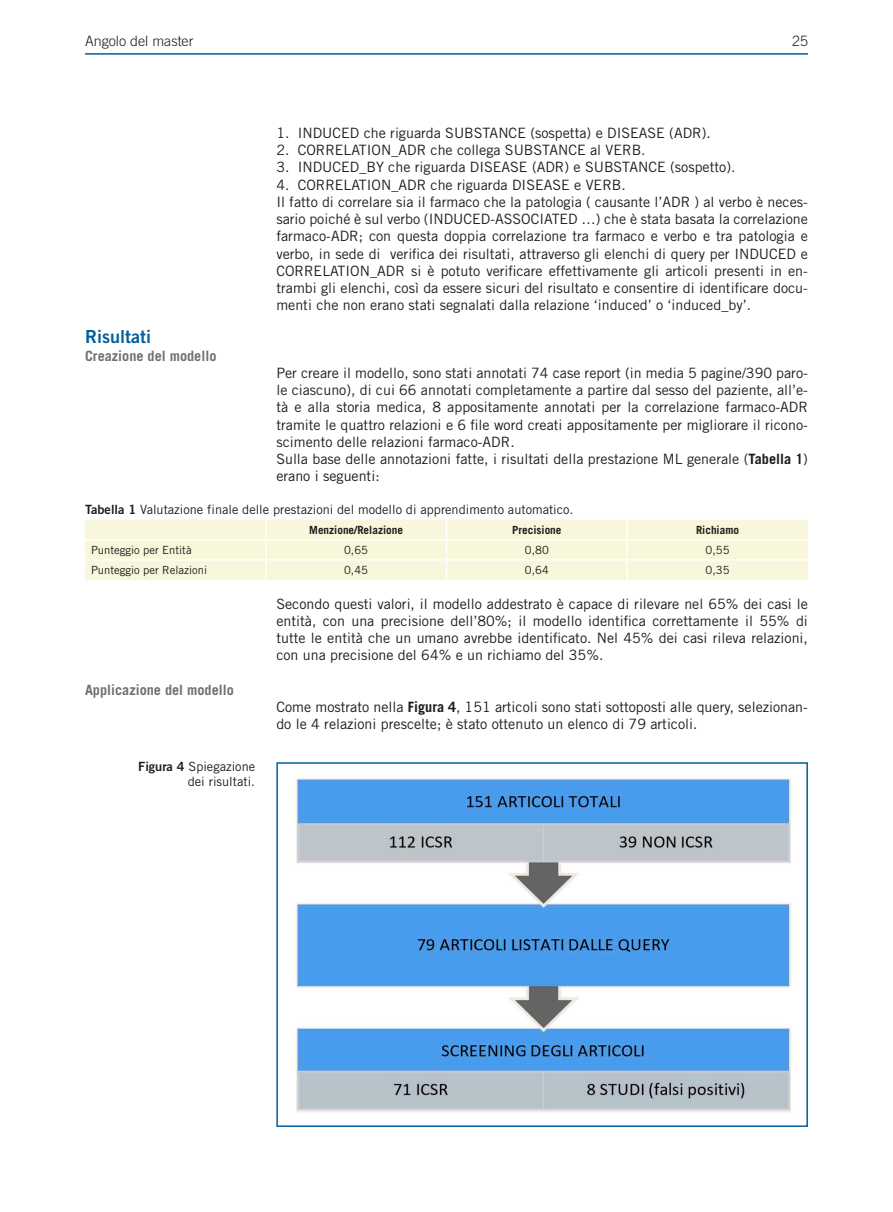
<style>
.page{position:relative;width:893px;height:1212px;background:#fff}
.page>*{position:absolute;margin:0;border:0;box-sizing:border-box;transform-origin:0 0}
.t1{font:18px "Trade Gothic LT Std Bd 2";color:#005f9c}
.t2{font:14.25px/17.2px "Trade Gothic LT Std";color:#1d1d1b}
.t3{font:14.25px/17.2px "Trade Gothic LT Std";color:#1b1b1b;text-align:justify}
.t4{font:700 14.25px "Trade Gothic LT Std";color:#70706f}
.t5{font:300 14.25px "Trade Gothic LT Std";color:#1d1d1b}
.t6{font:12.75px/15px "Trade Gothic LT Std";color:#1d1d1b;text-align:right}
.t7{font:11.25px "Trade Gothic LT Std";color:#1d1d1b}
.t8{font:700 11.25px "Trade Gothic LT Std";color:#1d1d1b}
.s1{color:#1b1b1b}
.s2{font-weight:700;color:#1b1b1b}
.s3{font-family:"Trade Gothic LT Std Bd 2"}
.s4{font-weight:700}
</style>
<div class="page">
<hr style="left:85px;top:53px;width:723px;height:2px;background:#005f9c">
<div style="left:85px;top:520px;width:723px;height:60px;background:#f8f7db"></div>
<hr style="left:85px;top:539px;width:181px;height:1px;background:#fff">
<hr style="left:266px;top:539px;width:180px;height:1px;background:#fff">
<hr style="left:446px;top:539px;width:181px;height:1px;background:#fff">
<hr style="left:627px;top:539px;width:181px;height:1px;background:#fff">
<hr style="left:85px;top:559px;width:181px;height:2px;background:#fff">
<hr style="left:266px;top:559px;width:180px;height:2px;background:#fff">
<svg style="left:265px;top:520px;width:1px;height:60px"></svg>
<hr style="left:446px;top:559px;width:181px;height:2px;background:#fff">
<svg style="left:446px;top:520px;width:1px;height:60px"></svg>
<hr style="left:627px;top:559px;width:181px;height:2px;background:#fff">
<svg style="left:626px;top:520px;width:2px;height:60px"></svg>
<img style="left:296px;top:778px;width:495px;height:335px">
<div style="left:276px;top:762px;width:532px;height:365px;border:2px solid #005f9c"></div>
<p class="t5" style="left:85px;top:33px;width:110px">Angolo del master</p>
<p class="t5" style="left:792px;top:33px;width:17px">25</p>
<p class="t1" style="left:85px;top:326px;width:68px">Risultati</p>
<p class="t4" style="left:85px;top:347px;width:133px">Creazione del modello</p>
<p class="t2" style="left:276px;top:124px;width:436px">1. INDUCED che riguarda SUBSTANCE (sospetta) e DISEASE (ADR).</p>
<p class="t2" style="left:276px;top:141px;width:371px">2. CORRELATION_ADR che collega SUBSTANCE al VERB.</p>
<p class="t2" style="left:276px;top:158px;width:460px">3. INDUCED_BY che riguarda DISEASE (ADR) e SUBSTANCE (sospetto).</p>
<p class="t2" style="left:276px;top:176px;width:533px">4. CORRELATION_ADR che riguarda DISEASE e VERB.<br>Il fatto di correlare sia il farmaco che la patologia ( causante l’ADR ) al verbo è neces&shy;sario poiché è sul verbo (INDUCED-ASSOCIATED …) che è stata basata la correlazione farmaco-ADR; con questa doppia correlazione tra farmaco e verbo e tra patologia e verbo, in sede di verifica dei risultati, attraverso gli elenchi di query per INDUCED e CORRELATION_ADR si è potuto verificare effettivamente gli articoli presenti in en&shy;trambi gli elenchi, così da essere sicuri del risultato e consentire di identificare docu&shy;menti che non erano stati segnalati dalla relazione ‘induced’ o ‘induced_by’.</p>
<p class="t2" style="left:276px;top:364px;width:533px">Per creare il modello, sono stati annotati 74 case report (in media 5 pagine/390 paro&shy;le ciascuno), di cui 66 annotati completamente a partire dal sesso del paziente, all’e&shy;tà e alla storia medica, 8 appositamente annotati per la correlazione farmaco-ADR tramite le quattro relazioni e 6 file word creati appositamente per migliorare il ricono&shy;scimento delle relazioni farmaco-ADR.<br><span class="s1">Sulla base delle annotazioni fatte, i risultati della prestazione ML generale (</span><span class="s2">Tabella 1</span><span class="s1">) erano i seguenti:</span></p>
<p class="t6" style="left:85px;top:501px;width:490px"><span class="s3">Tabella 1</span> Valutazione finale delle prestazioni del modello di apprendimento automatico.</p>
<p class="t8" style="left:309px;top:523px;width:95px">Menzione/Relazione</p>
<p class="t8" style="left:512px;top:523px;width:51px">Precisione</p>
<p class="t8" style="left:696px;top:523px;width:45px">Richiamo</p>
<p class="t7" style="left:91px;top:543px;width:102px">Punteggio per Entità</p>
<p class="t7" style="left:344px;top:543px;width:26px">0,65</p>
<p class="t7" style="left:525px;top:543px;width:26px">0,80</p>
<p class="t7" style="left:705px;top:543px;width:26px">0,55</p>
<p class="t7" style="left:91px;top:563px;width:118px">Punteggio per Relazioni</p>
<p class="t7" style="left:344px;top:563px;width:26px">0,45</p>
<p class="t7" style="left:525px;top:563px;width:26px">0,64</p>
<p class="t7" style="left:705px;top:563px;width:26px">0,35</p>
<p class="t3" style="left:276px;top:595px;width:533px">Secondo questi valori, il modello addestrato è capace di rilevare nel 65% dei casi le entità, con una precisione dell’80%; il modello identifica correttamente il 55% di tutte le entità che un umano avrebbe identificato. Nel 45% dei casi rileva relazioni, con una precisione del 64% e un richiamo del 35%.</p>
<p class="t4" style="left:85px;top:681px;width:150px">Applicazione del modello</p>
<p class="t3" style="left:276px;top:698px;width:533px">Come mostrato nella <span class="s4">Figura 4</span>, 151 articoli sono stati sottoposti alle query, selezionan-</p>
<p class="t6" style="left:138px;top:759px;width:118px"><span class="s3">Figura 4</span> Spiegazione dei risultati.</p>
<p class="t3" style="left:276px;top:715px;width:423px">do le 4 relazioni prescelte; è stato ottenuto un elenco di 79 articoli.</p>
</div>
